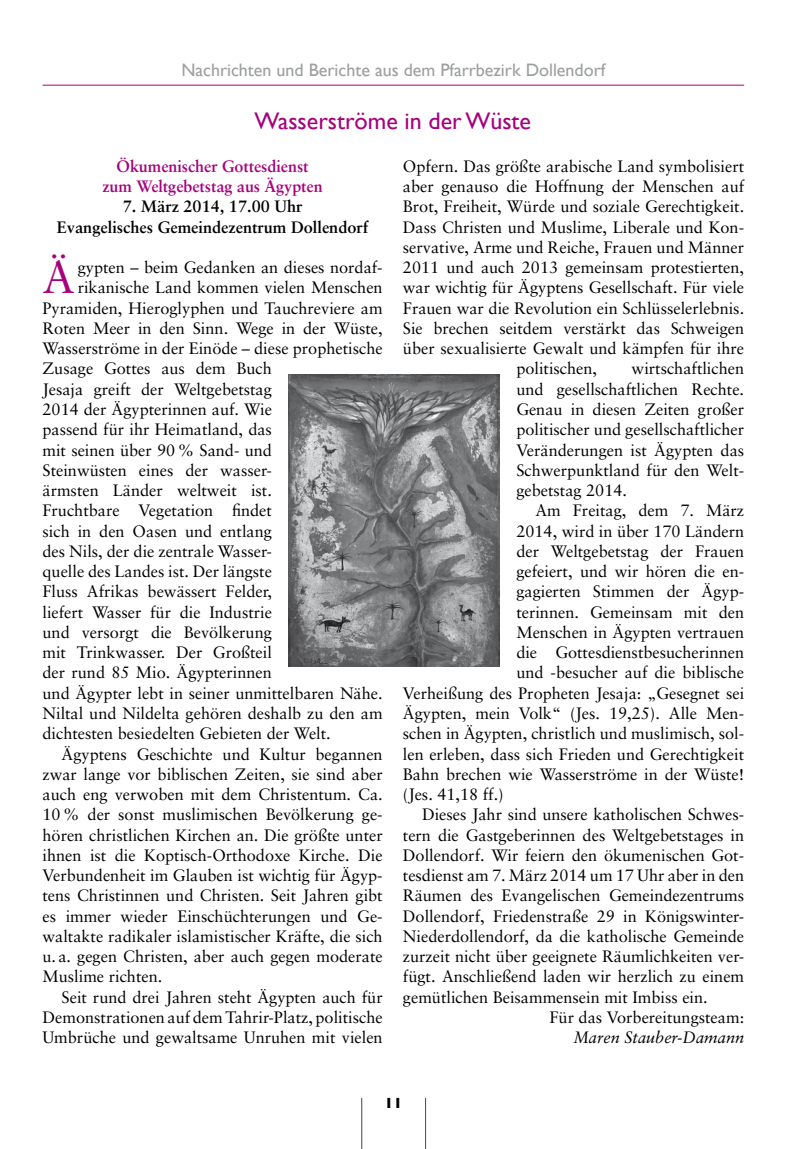
<style>
.page{position:relative;width:808px;height:1149px;background:#fff}
.page>*{position:absolute;margin:0;border:0;box-sizing:border-box;transform-origin:0 0}
.t1{font:45.45px "Sabon";color:#a5027d}
.t2{font:24px "Gill Sans";color:#a5027d}
.t3{font:18px "Gill Sans";color:#9c9e9f}
.t4{font:16.5px/20.2px "Sabon";color:#000;text-align:justify}
.t5{font:700 16.5px/20.2px "Sabon";color:#000;text-align:center}
.t6{font:700 16.5px/20.2px "Sabon";letter-spacing:-.005em;color:#a5027d;text-align:center}
.t7{font:italic 16.5px "Sabon";color:#000}
.t8{font:700 15px "Gill Sans";color:#000}
</style>
<div class="page">
<hr style="left:361px;top:1097px;width:1px;height:51px;background:#000">
<hr style="left:425px;top:1097px;width:1px;height:51px;background:#000">
<hr style="left:43px;top:85px;width:701px;height:1px;background:#a5027d">
<img style="left:289px;top:375px;width:210px;height:291px">
<p class="t3" style="left:181px;top:60px;width:425px">Nachrichten und Berichte aus dem Pfarrbezirk Dollendorf</p>
<h2 class="t2" style="left:255px;top:107px;width:278px">Wasserströme in der Wüste</h2>
<p class="t6" style="left:102px;top:155px;width:222px">Ökumenischer Gottesdienst zum Weltgebetstag aus Ägypten</p>
<p class="t5" style="left:57px;top:196px;width:313px">7. März 2014, 17.00 Uhr<br>Evangelisches Gemeindezentrum Dollendorf</p>
<h1 class="t1" style="left:43px;top:250px;width:34px">Ä</h1>
<p class="t4" style="left:78px;top:257px;width:306px">gypten – beim Gedanken an dieses nordaf-</p>
<p class="t4" style="left:403px;top:156px;width:343px">Opfern. Das größte arabische Land symbolisiert</p>
<p class="t4" style="left:403px;top:176px;width:343px">aber genauso die Hoffnung der Menschen auf</p>
<p class="t4" style="left:403px;top:196px;width:343px">Brot, Freiheit, Würde und soziale Gerechtigkeit.</p>
<p class="t4" style="left:403px;top:216px;width:343px">Dass Christen und Muslime, Liberale und Kon-</p>
<p class="t4" style="left:403px;top:237px;width:343px">servative, Arme und Reiche, Frauen und Männer</p>
<p class="t4" style="left:403px;top:257px;width:343px">2011 und auch 2013 gemeinsam protestierten,</p>
<p class="t4" style="left:403px;top:277px;width:343px">war wichtig für Ägyptens Gesellschaft. Für viele</p>
<p class="t4" style="left:403px;top:297px;width:343px">Frauen war die Revolution ein Schlüsselerlebnis.</p>
<p class="t4" style="left:403px;top:318px;width:343px">Sie brechen seitdem verstärkt das Schweigen</p>
<p class="t4" style="left:403px;top:338px;width:343px">über sexualisierte Gewalt und kämpfen für ihre</p>
<p class="t4" style="left:516px;top:358px;width:82px">politischen,</p>
<p class="t4" style="left:78px;top:277px;width:306px">rikanische Land kommen vielen Menschen</p>
<p class="t4" style="left:43px;top:297px;width:342px">Pyramiden, Hieroglyphen und Tauchreviere am</p>
<p class="t4" style="left:43px;top:318px;width:342px">Roten Meer in den Sinn. Wege in der Wüste,</p>
<p class="t4" style="left:43px;top:338px;width:342px">Wasserströme in der Einöde – diese prophetische</p>
<p class="t4" style="left:43px;top:358px;width:231px">Zusage Gottes aus dem Buch</p>
<p class="t4" style="left:43px;top:378px;width:231px">Jesaja greift der Weltgebetstag</p>
<p class="t4" style="left:43px;top:399px;width:231px">2014 der Ägypterinnen auf. Wie</p>
<p class="t4" style="left:43px;top:419px;width:231px">passend für ihr Heimatland, das</p>
<p class="t4" style="left:43px;top:439px;width:231px">mit seinen über 90 % Sand- und</p>
<p class="t4" style="left:43px;top:459px;width:231px">Steinwüsten eines der wasser-</p>
<p class="t4" style="left:43px;top:480px;width:231px">ärmsten Länder weltweit ist.</p>
<p class="t4" style="left:43px;top:500px;width:231px">Fruchtbare Vegetation findet</p>
<p class="t4" style="left:43px;top:520px;width:231px">sich in den Oasen und entlang</p>
<p class="t4" style="left:43px;top:540px;width:231px">des Nils, der die zentrale Wasser-</p>
<p class="t4" style="left:43px;top:561px;width:231px">quelle des Landes ist. Der längste</p>
<p class="t4" style="left:43px;top:581px;width:231px">Fluss Afrikas bewässert Felder,</p>
<p class="t4" style="left:43px;top:601px;width:231px">liefert Wasser für die Industrie</p>
<p class="t4" style="left:43px;top:621px;width:231px">und versorgt die Bevölkerung</p>
<p class="t4" style="left:43px;top:642px;width:231px">mit Trinkwasser. Der Großteil</p>
<p class="t4" style="left:43px;top:662px;width:231px">der rund 85 Mio. Ägypterinnen</p>
<p class="t4" style="left:43px;top:682px;width:342px">und Ägypter lebt in seiner unmittelbaren Nähe.</p>
<p class="t4" style="left:43px;top:702px;width:342px">Niltal und Nildelta gehören deshalb zu den am</p>
<p class="t4" style="left:43px;top:723px;width:290px">dichtesten besiedelten Gebieten der Welt.</p>
<p class="t4" style="left:62px;top:743px;width:322px">Ägyptens Geschichte und Kultur begannen</p>
<p class="t4" style="left:43px;top:763px;width:342px">zwar lange vor biblischen Zeiten, sie sind aber</p>
<p class="t4" style="left:43px;top:783px;width:342px">auch eng verwoben mit dem Christentum. Ca.</p>
<p class="t4" style="left:43px;top:804px;width:342px">10 % der sonst muslimischen Bevölkerung ge-</p>
<p class="t4" style="left:43px;top:824px;width:342px">hören christlichen Kirchen an. Die größte unter</p>
<p class="t4" style="left:43px;top:844px;width:342px">ihnen ist die Koptisch-Orthodoxe Kirche. Die</p>
<p class="t4" style="left:43px;top:864px;width:342px">Verbundenheit im Glauben ist wichtig für Ägyp-</p>
<p class="t4" style="left:43px;top:885px;width:342px">tens Christinnen und Christen. Seit Jahren gibt</p>
<p class="t4" style="left:43px;top:905px;width:342px">es immer wieder Einschüchterungen und Ge-</p>
<p class="t4" style="left:43px;top:925px;width:342px">waltakte radikaler islamistischer Kräfte, die sich</p>
<p class="t4" style="left:43px;top:945px;width:342px">u. a. gegen Christen, aber auch gegen moderate</p>
<p class="t4" style="left:43px;top:966px;width:121px">Muslime richten.</p>
<p class="t4" style="left:62px;top:986px;width:323px">Seit rund drei Jahren steht Ägypten auch für</p>
<p class="t4" style="left:43px;top:1006px;width:342px">Demonstrationen auf dem Tahrir-Platz, politische</p>
<p class="t4" style="left:43px;top:1026px;width:342px">Umbrüche und gewaltsame Unruhen mit vielen</p>
<p class="t4" style="left:516px;top:358px;width:229px;text-indent:115px">wirtschaftlichen und gesellschaftlichen Rechte.<br>Genau in diesen Zeiten großer politischer und gesellschaftlicher Veränderungen ist Ägypten das Schwerpunktland für den Welt&shy;gebetstag 2014.</p>
<p class="t4" style="left:535px;top:500px;width:210px">Am Freitag, dem 7. März</p>
<p class="t4" style="left:516px;top:520px;width:229px">2014, wird in über 170 Ländern</p>
<p class="t4" style="left:516px;top:540px;width:229px">der Weltgebetstag der Frauen</p>
<p class="t4" style="left:516px;top:561px;width:229px">gefeiert, und wir hören die en-</p>
<p class="t4" style="left:516px;top:581px;width:229px">gagierten Stimmen der Ägyp-</p>
<p class="t4" style="left:516px;top:601px;width:229px">terinnen. Gemeinsam mit den</p>
<p class="t4" style="left:516px;top:621px;width:229px">Menschen in Ägypten vertrauen</p>
<p class="t4" style="left:516px;top:642px;width:229px">die Gottesdienstbesucherinnen</p>
<p class="t4" style="left:516px;top:662px;width:229px">und -besucher auf die biblische</p>
<p class="t4" style="left:403px;top:682px;width:343px">Verheißung des Propheten Jesaja: „Gesegnet sei</p>
<p class="t4" style="left:403px;top:702px;width:343px">Ägypten, mein Volk“ (Jes. 19,25). Alle Men-</p>
<p class="t4" style="left:403px;top:723px;width:343px">schen in Ägypten, christlich und muslimisch, sol-</p>
<p class="t4" style="left:403px;top:743px;width:343px">len erleben, dass sich Frieden und Gerechtigkeit</p>
<p class="t4" style="left:403px;top:763px;width:343px">Bahn brechen wie Wasserströme in der Wüste!</p>
<p class="t4" style="left:403px;top:783px;width:102px">(Jes. 41,18 ff.)</p>
<p class="t4" style="left:422px;top:804px;width:324px">Dieses Jahr sind unsere katholischen Schwes-</p>
<p class="t4" style="left:403px;top:824px;width:343px">tern die Gastgeberinnen des Weltgebetstages in</p>
<p class="t4" style="left:403px;top:844px;width:343px">Dollendorf. Wir feiern den ökumenischen Got-</p>
<p class="t4" style="left:403px;top:864px;width:343px">tesdienst am 7. März 2014 um 17 Uhr aber in den</p>
<p class="t4" style="left:403px;top:885px;width:343px">Räumen des Evangelischen Gemeindezentrums</p>
<p class="t4" style="left:403px;top:905px;width:343px">Dollendorf, Friedenstraße 29 in Königswinter-</p>
<p class="t4" style="left:403px;top:925px;width:343px">Niederdollendorf, da die katholische Gemeinde</p>
<p class="t4" style="left:403px;top:945px;width:343px">zurzeit nicht über geeignete Räumlichkeiten ver-</p>
<p class="t4" style="left:403px;top:966px;width:343px">fügt. Anschließend laden wir herzlich zu einem</p>
<p class="t4" style="left:403px;top:986px;width:306px">gemütlichen Beisammensein mit Imbiss ein.</p>
<p class="t4" style="left:549px;top:1006px;width:196px">Für das Vorbereitungsteam:</p>
<p class="t7" style="left:573px;top:1027px;width:172px">Maren Stauber-Damann</p>
<p class="t8" style="left:384px;top:1093px;width:19px">11</p>
</div>
